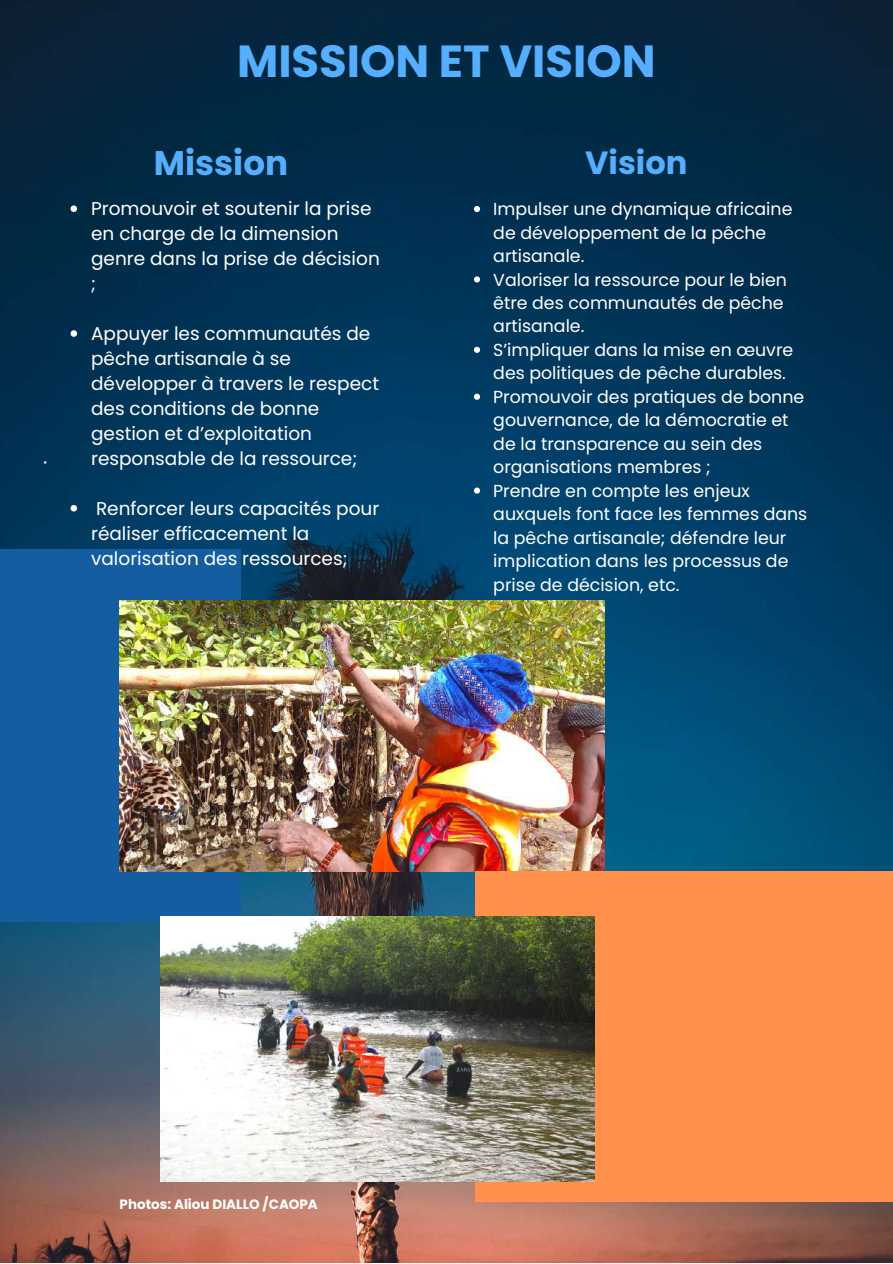
<style>
.page{position:relative;width:893px;height:1264px;background:#fff}
.page>*{position:absolute;margin:0;border:0;box-sizing:border-box;transform-origin:0 0}
.t1{font:700 45px "Poppins";color:#56aeff}
.t2{font:700 34.05px "Poppins";color:#56aeff}
.t3{font:700 32.1px "Poppins";color:#56aeff}
.t4{font:18.45px/24.9px "Poppins";color:#fff}
.t5{font:17.4px/23.4px "Poppins";color:#fff}
.t6{font:700 13.5px "Poppins";color:#fff}
</style>
<div class="page">
<img style="left:0;top:0;width:892px;height:1262px">
<div style="left:0;top:549px;width:241px;height:372px;background:#145da0"></div>
<img style="left:120px;top:600px;width:484px;height:271px">
<div style="left:475px;top:871px;width:417px;height:330px;background:#ff914d"></div>
<img style="left:160px;top:916px;width:434px;height:265px">
<svg style="left:71px;top:205px;width:6px;height:7px"></svg>
<svg style="left:71px;top:330px;width:6px;height:7px"></svg>
<svg style="left:71px;top:505px;width:6px;height:6px"></svg>
<svg style="left:474px;top:206px;width:6px;height:6px"></svg>
<svg style="left:474px;top:276px;width:6px;height:6px"></svg>
<svg style="left:474px;top:347px;width:6px;height:6px"></svg>
<svg style="left:474px;top:394px;width:6px;height:6px"></svg>
<svg style="left:474px;top:487px;width:6px;height:6px"></svg>
<h1 class="t1" style="left:237px;top:29px;width:420px">MISSION ET VISION</h1>
<h2 class="t2" style="left:154px;top:140px;width:136px">Mission</h2>
<p class="t4" style="left:91px;top:196px;width:290px">Promouvoir et soutenir la prise en charge de la dimension genre dans la prise de décision ;</p>
<p class="t4" style="left:91px;top:321px;width:289px">Appuyer les communautés de pêche artisanale à se développer à travers le respect des conditions de bonne gestion et d’exploitation responsable de la ressource;</p>
<p class="t4" style="left:91px;top:496px;width:289px">Renforcer leurs capacités pour réaliser efficacement la valorisation des ressources;</p>
<h3 class="t3" style="left:585px;top:141px;width:104px">Vision</h3>
<p class="t5" style="left:493px;top:197px;width:315px">Impulser une dynamique africaine de développement de la pêche artisanale.<br>Valoriser la ressource pour le bien être des communautés de pêche artisanale.<br>S’impliquer dans la mise en œuvre des politiques de pêche durables.<br>Promouvoir des pratiques de bonne gouvernance, de la démocratie et de la transparence au sein des organisations membres ;<br>Prendre en compte les enjeux auxquels font face les femmes dans la pêche artisanale; défendre leur implication dans les processus de prise de décision, etc.</p>
<p class="t6" style="left:120px;top:1194px;width:200px">Photos: Aliou DIALLO /CAOPA</p>
</div>
